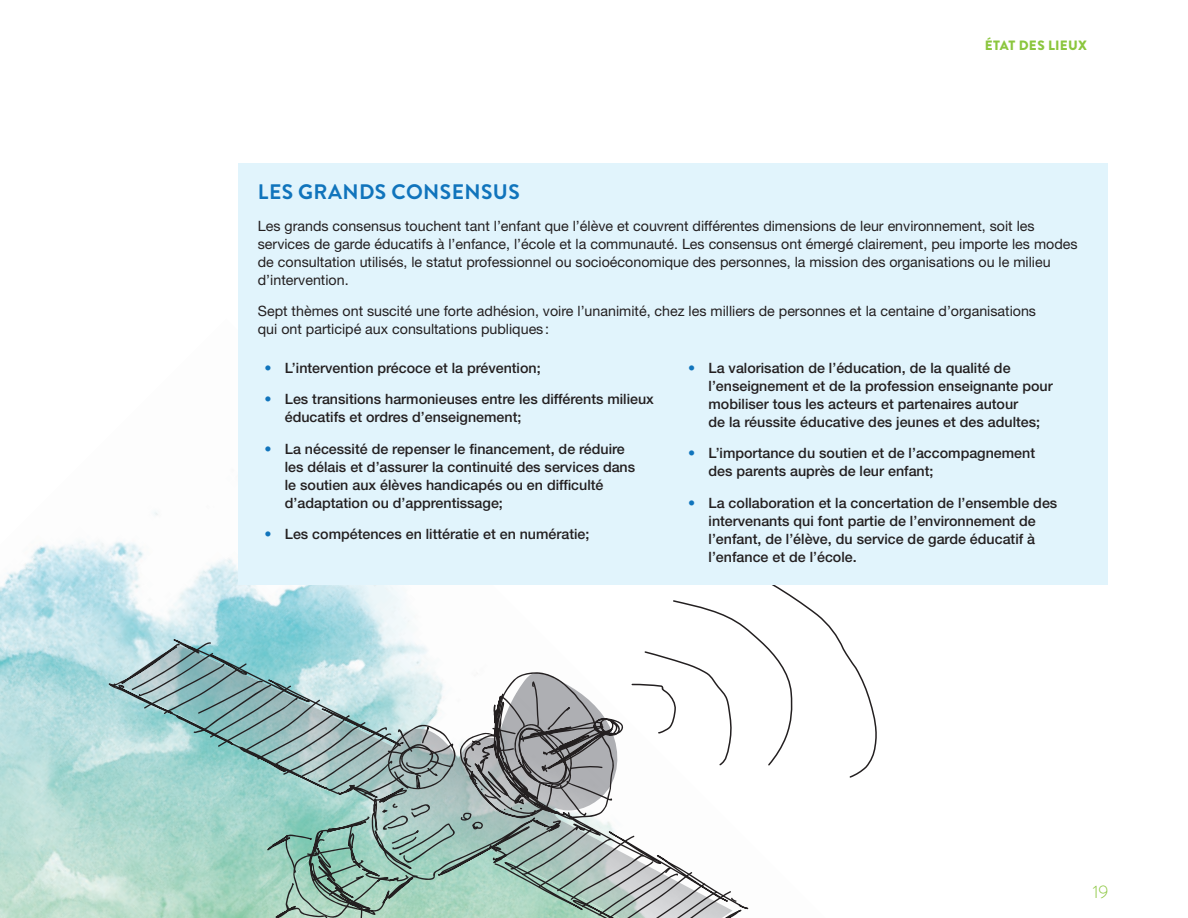
<style>
.page{position:relative;width:1188px;height:918px;background:#fff}
.page>*{position:absolute;margin:0;border:0;box-sizing:border-box;transform-origin:0 0}
.t1{font:700 21px "Brandon Grotesque";letter-spacing:.02em;color:#1074bc}
.t2{font:300 18px "Brandon Grotesque";color:#8bc63e}
.t3{font:500 14.25px/18px "Helvetica Neue LT Std";color:#231f20}
.t4{font:14.25px/18px "Helvetica Neue LT Std";color:#231f20}
.t5{font:900 13.5px "Brandon Grotesque";letter-spacing:.02em;color:#8bc63e}
.s1{color:#1074bc}
</style>
<div class="page">
<img style="left:0;top:512px;width:158px;height:406px">
<div style="left:238px;top:163px;width:870px;height:421px;background:#e1f4fc"></div>
<svg style="left:108px;top:557px;width:770px;height:361px"></svg>
<p class="t5" style="left:985px;top:36px;width:104px">ÉTAT DES LIEUX</p>
<h1 class="t1" style="left:258px;top:178px;width:263px">LES GRANDS CONSENSUS</h1>
<p class="t4" style="left:258px;top:217px;width:821px">Les grands consensus touchent tant l’enfant que l’élève et couvrent différentes dimensions de leur environnement, soit les services de garde éducatifs à l’enfance, l’école et la communauté. Les consensus ont émergé clairement, peu importe les modes de consultation utilisés, le statut professionnel ou socioéconomique des personnes, la mission des organisations ou le milieu d’intervention.</p>
<p class="t4" style="left:258px;top:302px;width:780px">Sept thèmes ont suscité une forte adhésion, voire l’unanimité, chez les milliers de personnes et la centaine d’organisations qui ont participé aux consultations publiques :</p>
<p class="t3" style="left:265px;top:359px;width:278px"><span class="s1">•</span> L’intervention précoce et la prévention;</p>
<p class="t3" style="left:285px;top:390px;width:371px;text-indent:-20px"><span class="s1">•</span> Les transitions harmonieuses entre les différents milieux éducatifs et ordres d’enseignement;</p>
<p class="t3" style="left:285px;top:440px;width:352px;text-indent:-20px"><span class="s1">•</span> La nécessité de repenser le financement, de réduire les délais et d’assurer la continuité des services dans le soutien aux élèves handicapés ou en difficulté d’adaptation ou d’apprentissage;</p>
<p class="t3" style="left:265px;top:525px;width:326px"><span class="s1">•</span> Les compétences en littératie et en numératie;</p>
<p class="t3" style="left:709px;top:359px;width:346px;text-indent:-20px"><span class="s1">•</span> La valorisation de l’éducation, de la qualité de l’enseignement et de la profession enseignante pour mobiliser tous les acteurs et partenaires autour<br>de la réussite éducative des jeunes et des adultes;</p>
<p class="t3" style="left:709px;top:444px;width:328px;text-indent:-20px"><span class="s1">•</span> L’importance du soutien et de l’accompagnement des parents auprès de leur enfant;</p>
<p class="t3" style="left:709px;top:494px;width:350px;text-indent:-20px"><span class="s1">•</span> La collaboration et la concertation de l’ensemble des intervenants qui font partie de l’environnement de l’enfant, de l’élève, du service de garde éducatif à l’enfance et de l’école.</p>
<p class="t2" style="left:1093px;top:879px;width:17px">19</p>
</div>
